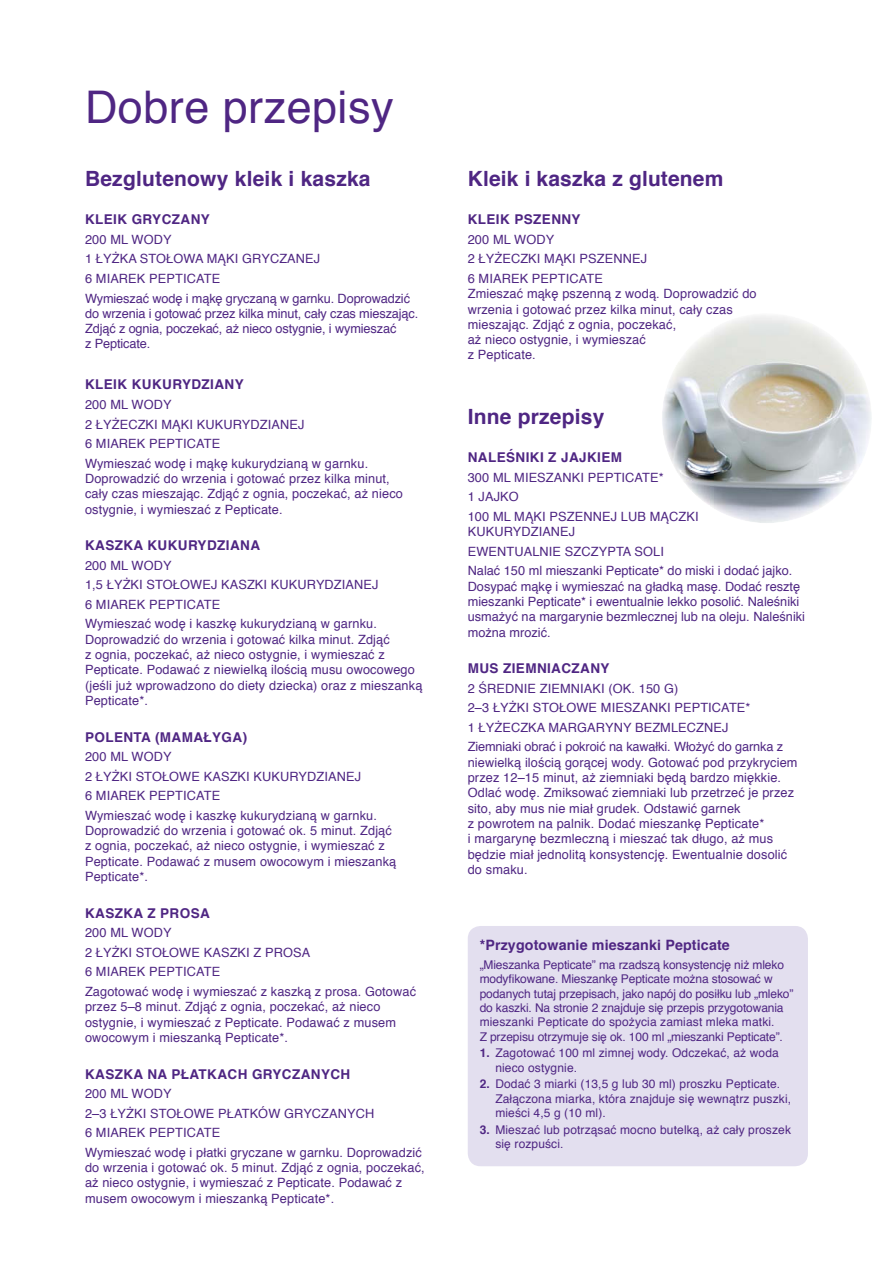
<style>
.page{position:relative;width:893px;height:1263px;background:#fff}
.page>*{position:absolute;margin:0;border:0;box-sizing:border-box;transform-origin:0 0}
.t1{font:45px "Helvetica";letter-spacing:.01em;color:#4f2683}
.t2{font:700 21px "Helvetica";letter-spacing:.01em;color:#4f2683}
.t3{font:700 14.25px "Helvetica";letter-spacing:.01em;color:#4f2683}
.t4{font:700 13.5px "Helvetica";letter-spacing:.03em;color:#4f2683}
.t5{font:12.75px/15.3px "Helvetica";letter-spacing:.01em;color:#4f2683}
.t6{font:12.75px/19.5px "Helvetica";letter-spacing:-.01em;color:#4f2683}
.t7{font:12px/14.4px "Helvetica";letter-spacing:-.01em;color:#4f2683}
.t8{font:12px/14.4px "Helvetica";letter-spacing:.01em;color:#4f2683}
.s1{font-weight:700}
</style>
<div class="page">
<div style="left:468px;top:926px;width:340px;height:240px;background:#e3dfef;border-radius:13px"></div>
<img style="left:662px;top:366px;width:210px;height:105px">
<img style="left:677px;top:471px;width:37px;height:37px">
<img style="left:714px;top:471px;width:105px;height:52px">
<img style="left:819px;top:471px;width:36px;height:37px">
<h1 class="t1" style="left:85px;top:88px;width:310px">Dobre przepisy</h1>
<h2 class="t2" style="left:85px;top:170px;width:287px">Bezglutenowy kleik i kaszka</h2>
<p class="t4" style="left:85px;top:214px;width:126px">KLEIK GRYCZANY</p>
<p class="t6" style="left:85px;top:231px;width:327px">200 ML WODY<br>1 ŁYŻKA STOŁOWA MĄKI GRYCZANEJ<br>6 MIAREK PEPTICATE<br>Wymieszać wodę i mąkę gryczaną w garnku. Doprowadzić</p>
<p class="t6" style="left:85px;top:307px;width:335px;line-height:15.3px">do wrzenia i gotować przez kilka minut, cały czas mieszając.<br>Zdjąć z ognia, poczekać, aż nieco ostygnie, i wymieszać<br>z Pepticate.</p>
<p class="t4" style="left:85px;top:379px;width:160px">KLEIK KUKURYDZIANY</p>
<p class="t5" style="left:85px;top:396px;width:285px;line-height:19.5px">200 ML WODY<br>2 ŁYŻECZKI MĄKI KUKURYDZIANEJ<br>6 MIAREK PEPTICATE<br>Wymieszać wodę i mąkę kukurydzianą w garnku.</p>
<p class="t5" style="left:85px;top:472px;width:319px">Doprowadzić do wrzenia i gotować przez kilka minut, cały czas mieszając. Zdjąć z ognia, poczekać, aż nieco ostygnie, i wymieszać z Pepticate.</p>
<p class="t4" style="left:85px;top:540px;width:177px">KASZKA KUKURYDZIANA</p>
<p class="t5" style="left:85px;top:557px;width:295px;line-height:19.5px">200 ML WODY<br>1,5 ŁYŻKI STOŁOWEJ KASZKI KUKURYDZIANEJ<br>6 MIAREK PEPTICATE<br>Wymieszać wodę i kaszkę kukurydzianą w garnku.</p>
<p class="t5" style="left:85px;top:633px;width:339px">Doprowadzić do wrzenia i gotować kilka minut. Zdjąć<br>z ognia, poczekać, aż nieco ostygnie, i wymieszać z Pepticate. Podawać z niewielką ilością musu owocowego (jeśli już wprowadzono do diety dziecka) oraz z mieszanką Pepticate*.</p>
<p class="t4" style="left:85px;top:731px;width:164px">POLENTA (MAMAŁYGA)</p>
<p class="t5" style="left:85px;top:748px;width:293px;line-height:19.5px">200 ML WODY<br>2 ŁYŻKI STOŁOWE KASZKI KUKURYDZIANEJ<br>6 MIAREK PEPTICATE<br>Wymieszać wodę i kaszkę kukurydzianą w garnku.</p>
<p class="t5" style="left:85px;top:824px;width:313px">Doprowadzić do wrzenia i gotować ok. 5 minut. Zdjąć z ognia, poczekać, aż nieco ostygnie, i wymieszać z Pepticate. Podawać z musem owocowym i mieszanką Pepticate*.</p>
<p class="t4" style="left:85px;top:907px;width:126px">KASZKA Z PROSA</p>
<p class="t5" style="left:85px;top:924px;width:333px;line-height:19.5px">200 ML WODY<br>2 ŁYŻKI STOŁOWE KASZKI Z PROSA<br>6 MIAREK PEPTICATE<br>Zagotować wodę i wymieszać z kaszką z prosa. Gotować</p>
<p class="t5" style="left:85px;top:1000px;width:312px">przez 5–8 minut. Zdjąć z ognia, poczekać, aż nieco ostygnie, i wymieszać z Pepticate. Podawać z musem owocowym i mieszanką Pepticate*.</p>
<p class="t4" style="left:85px;top:1068px;width:267px">KASZKA NA PŁATKACH GRYCZANYCH</p>
<p class="t5" style="left:85px;top:1085px;width:338px;line-height:19.5px">200 ML WODY<br>2–3 ŁYŻKI STOŁOWE PŁATKÓW GRYCZANYCH<br>6 MIAREK PEPTICATE<br>Wymieszać wodę i płatki gryczane w garnku. Doprowadzić</p>
<p class="t5" style="left:85px;top:1161px;width:341px">do wrzenia i gotować ok. 5 minut. Zdjąć z ognia, poczekać, aż nieco ostygnie, i wymieszać z Pepticate. Podawać z musem owocowym i mieszanką Pepticate*.</p>
<h2 class="t2" style="left:468px;top:170px;width:257px">Kleik i kaszka z glutenem</h2>
<p class="t4" style="left:468px;top:214px;width:114px">KLEIK PSZENNY</p>
<p class="t5" style="left:468px;top:231px;width:181px;line-height:19.5px">200 ML WODY<br>2 ŁYŻECZKI MĄKI PSZENNEJ<br>6 MIAREK PEPTICATE</p>
<p class="t5" style="left:468px;top:287px;width:290px">Zmieszać mąkę pszenną z wodą. Doprowadzić do wrzenia i gotować przez kilka minut, cały czas mieszając. Zdjąć z ognia, poczekać,<br>aż nieco ostygnie, i wymieszać<br>z Pepticate.</p>
<h2 class="t2" style="left:468px;top:408px;width:138px">Inne przepisy</h2>
<p class="t4" style="left:468px;top:452px;width:156px">NALEŚNIKI Z JAJKIEM</p>
<p class="t5" style="left:468px;top:469px;width:232px;line-height:19.5px">300 ML MIESZANKI PEPTICATE*<br>1 JAJKO<br>100 ML MĄKI PSZENNEJ LUB MĄCZKI</p>
<p class="t5" style="left:468px;top:523px;width:326px;line-height:19.5px">KUKURYDZIANEJ<br>EWENTUALNIE SZCZYPTA SOLI<br>Nalać 150 ml mieszanki Pepticate* do miski i dodać jajko.</p>
<p class="t5" style="left:468px;top:579px;width:339px">Dosypać mąkę i wymieszać na gładką masę. Dodać resztę mieszanki Pepticate* i ewentualnie lekko posolić. Naleśniki usmażyć na margarynie bezmlecznej lub na oleju. Naleśniki można mrozić.</p>
<p class="t4" style="left:468px;top:663px;width:143px">MUS ZIEMNIACZANY</p>
<p class="t5" style="left:468px;top:680px;width:317px;line-height:19.5px">2 ŚREDNIE ZIEMNIAKI (OK. 150 G)<br>2–3 ŁYŻKI STOŁOWE MIESZANKI PEPTICATE*<br>1 ŁYŻECZKA MARGARYNY BEZMLECZNEJ Ziemniaki obrać i pokroić na kawałki. Włożyć do garnka z</p>
<p class="t5" style="left:468px;top:756px;width:331px">niewielką ilością gorącej wody. Gotować pod przykryciem przez 12–15 minut, aż ziemniaki będą bardzo miękkie.<br>Odlać wodę. Zmiksować ziemniaki lub przetrzeć je przez sito, aby mus nie miał grudek. Odstawić garnek<br>z powrotem na palnik. Dodać mieszankę Pepticate*<br>i margarynę bezmleczną i mieszać tak długo, aż mus będzie miał jednolitą konsystencję. Ewentualnie dosolić do smaku.</p>
<p class="t3" style="left:480px;top:939px;width:252px">*Przygotowanie mieszanki Pepticate</p>
<p class="t7" style="left:480px;top:958px;width:315px">„Mieszanka Pepticate” ma rzadszą konsystencję niż mleko modyfikowane. Mieszankę Pepticate można stosować w podanych tutaj przepisach, jako napój do posiłku lub „mleko” do kaszki. Na stronie 2 znajduje się przepis przygotowania mieszanki Pepticate do spożycia zamiast mleka matki.<br>Z przepisu otrzymuje się ok. 100 ml „mieszanki Pepticate”.</p>
<p class="t8" style="left:495px;top:1047px;width:285px;text-indent:-16px"><span class="s1">1.</span> Zagotować 100 ml zimnej wody. Odczekać, aż woda nieco ostygnie.</p>
<p class="t8" style="left:495px;top:1078px;width:297px;text-indent:-16px"><span class="s1">2.</span> Dodać 3 miarki (13,5 g lub 30 ml) proszku Pepticate.<br>Załączona miarka, która znajduje się wewnątrz puszki, mieści 4,5 g (10 ml).</p>
<p class="t8" style="left:495px;top:1123px;width:297px;text-indent:-16px"><span class="s1">3.</span> Mieszać lub potrząsać mocno butelką, aż cały proszek się rozpuści.</p>
</div>
